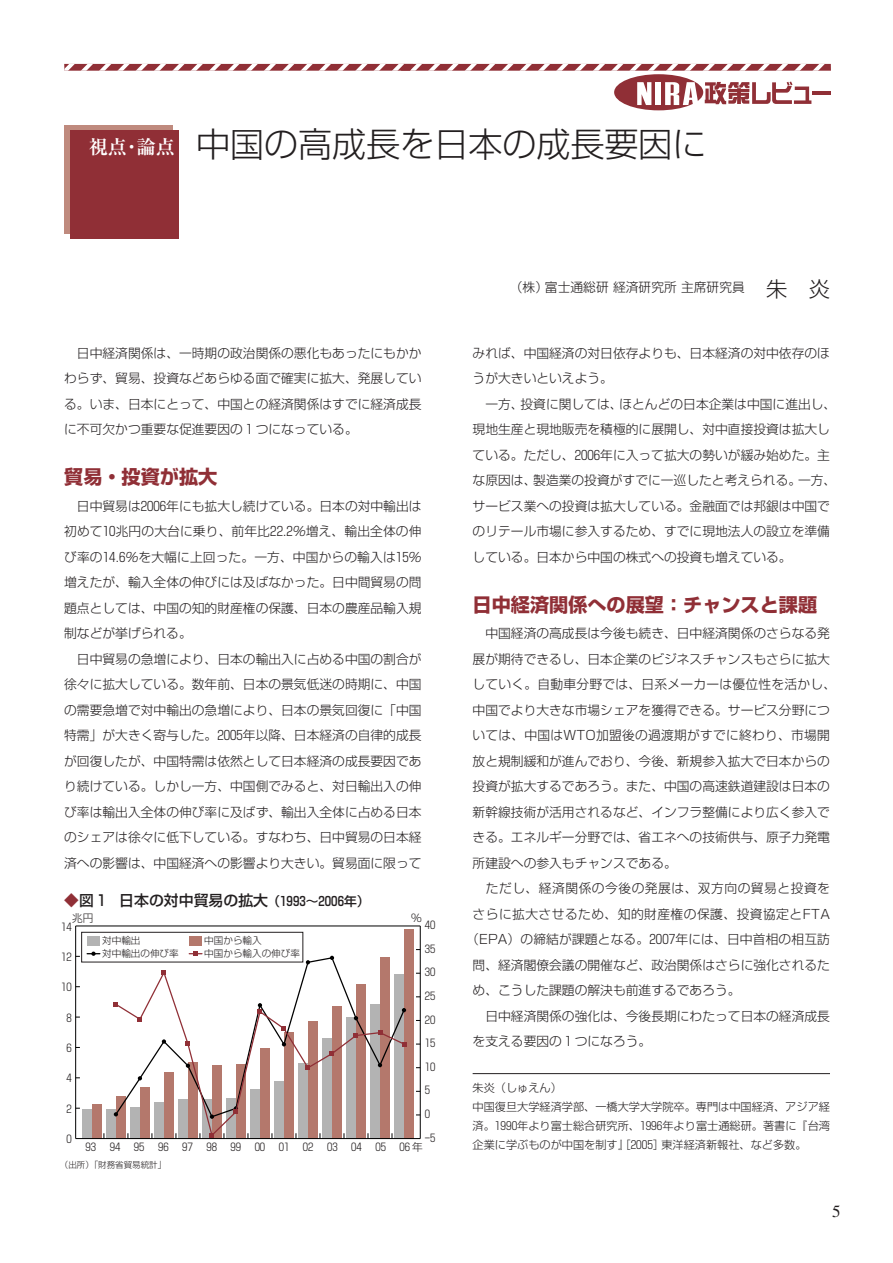
<style>
.page{position:relative;width:893px;height:1263px;background:#fff}
.page>*{position:absolute;margin:0;border:0;box-sizing:border-box;transform-origin:0 0}
.t1{font:300 34.05px "Shin Go";color:#231f20}
.t2{font:700 19.2px "Shin Go";color:#902f36}
.t3{font:700 19.2px "Ryumin";color:#fff}
.t4{font:300 16.95px "Ryumin";color:#231f20}
.t5{font:500 14.85px "Shin Go";color:#231f20}
.t6{font:300 12.75px/25.5px "Shin Go";color:#231f20;text-align:justify}
.t7{font:300 12.75px "Shin Go";letter-spacing:.035em;color:#231f20}
.t8{font:300 12.75px "Shin Go";letter-spacing:.04em;color:#231f20}
.t9{font:300 11.1px/19.2px "Shin Go";color:#231f20}
.t10{font:300 10.65px "Shingo Num";color:#231f20}
.t11{font:300 10.65px "Shin Go";color:#231f20}
.t12{font:300 10.65px "Shingo Num";color:#231f20;scale:.5 1}
.t13{font:300 9.6px/12.5px "Shin Go";color:#231f20}
.t14{font:300 8.55px "Shin Go";color:#231f20}
.s1{font-size:21.3px}
.s2{font-family:"Shingo Num"}
.s3{color:#902f36}
.s4{font-size:12.75px}
.s5{font-family:"Shingo Num";font-size:12.75px}
.s6{font-family:"Shin Go"}
</style>
<div class="page">
<svg style="left:64px;top:64px;width:766px;height:7px"></svg>
<div style="left:614px;top:74px;width:89px;height:36px;background:#902f36;border-radius:50%"></div>
<svg style="left:637px;top:82px;width:14px;height:23px"></svg>
<div style="left:655px;top:82px;width:6px;height:23px;background:#fff"></div>
<svg style="left:665px;top:82px;width:33px;height:23px"></svg>
<svg style="left:704px;top:82px;width:107px;height:22px"></svg>
<hr style="left:812px;top:91px;width:19px;height:4px;background:#902f36">
<svg style="left:64px;top:125px;width:109px;height:109px"></svg>
<div style="left:71px;top:131px;width:108px;height:108px;background:#902f36"></div>
<hr style="left:472px;top:1073px;width:358px;height:1px;background:#231f20">
<div style="left:92px;top:1104px;width:10px;height:35px;background:#b4786c"></div>
<div style="left:116px;top:1096px;width:10px;height:43px;background:#b4786c"></div>
<div style="left:140px;top:1087px;width:10px;height:52px;background:#b4786c"></div>
<div style="left:164px;top:1072px;width:10px;height:67px;background:#b4786c"></div>
<div style="left:188px;top:1062px;width:10px;height:77px;background:#b4786c"></div>
<div style="left:212px;top:1065px;width:10px;height:74px;background:#b4786c"></div>
<div style="left:236px;top:1064px;width:10px;height:75px;background:#b4786c"></div>
<div style="left:260px;top:1048px;width:10px;height:91px;background:#b4786c"></div>
<div style="left:284px;top:1032px;width:10px;height:107px;background:#b4786c"></div>
<div style="left:308px;top:1021px;width:9px;height:118px;background:#b4786c"></div>
<div style="left:332px;top:1006px;width:9px;height:133px;background:#b4786c"></div>
<div style="left:356px;top:984px;width:9px;height:155px;background:#b4786c"></div>
<div style="left:380px;top:957px;width:9px;height:182px;background:#b4786c"></div>
<div style="left:404px;top:929px;width:9px;height:210px;background:#b4786c"></div>
<div style="left:82px;top:1110px;width:10px;height:29px;background:#b3b3b3"></div>
<div style="left:106px;top:1110px;width:10px;height:29px;background:#b3b3b3"></div>
<div style="left:130px;top:1107px;width:10px;height:32px;background:#b3b3b3"></div>
<div style="left:154px;top:1102px;width:10px;height:37px;background:#b3b3b3"></div>
<div style="left:178px;top:1099px;width:10px;height:40px;background:#b3b3b3"></div>
<div style="left:226px;top:1098px;width:10px;height:41px;background:#b3b3b3"></div>
<div style="left:250px;top:1089px;width:10px;height:50px;background:#b3b3b3"></div>
<div style="left:274px;top:1081px;width:10px;height:58px;background:#b3b3b3"></div>
<div style="left:298px;top:1063px;width:10px;height:76px;background:#b3b3b3"></div>
<div style="left:322px;top:1038px;width:10px;height:101px;background:#b3b3b3"></div>
<div style="left:346px;top:1017px;width:10px;height:122px;background:#b3b3b3"></div>
<div style="left:370px;top:1004px;width:10px;height:135px;background:#b3b3b3"></div>
<div style="left:394px;top:975px;width:10px;height:164px;background:#b3b3b3"></div>
<hr style="left:76px;top:1138px;width:344px;height:1px;background:#000">
<hr style="left:75px;top:926px;width:1px;height:213px;background:#000">
<hr style="left:76px;top:926px;width:344px;height:1px;background:#000">
<svg style="left:114px;top:956px;width:276px;height:15px"></svg>
<svg style="left:306px;top:960px;width:4px;height:4px"></svg>
<svg style="left:330px;top:956px;width:4px;height:4px"></svg>
<hr style="left:420px;top:926px;width:1px;height:213px;background:#000">
<svg style="left:114px;top:971px;width:291px;height:166px"></svg>
<svg style="left:114px;top:1002px;width:4px;height:4px"></svg>
<svg style="left:138px;top:1017px;width:4px;height:4px"></svg>
<svg style="left:162px;top:970px;width:4px;height:5px"></svg>
<svg style="left:186px;top:1042px;width:4px;height:4px"></svg>
<svg style="left:210px;top:1133px;width:4px;height:4px"></svg>
<svg style="left:234px;top:1106px;width:4px;height:8px"></svg>
<svg style="left:258px;top:1003px;width:4px;height:11px"></svg>
<svg style="left:282px;top:1027px;width:4px;height:4px"></svg>
<svg style="left:306px;top:1066px;width:4px;height:4px"></svg>
<svg style="left:330px;top:1052px;width:4px;height:4px"></svg>
<svg style="left:354px;top:1033px;width:4px;height:5px"></svg>
<svg style="left:378px;top:1031px;width:4px;height:4px"></svg>
<svg style="left:402px;top:1042px;width:4px;height:4px"></svg>
<div style="left:82px;top:932px;width:221px;height:30px;background:#fff"></div>
<div style="left:81px;top:932px;width:222px;height:30px;border:1px solid #231f20"></div>
<div style="left:87px;top:936px;width:13px;height:10px;background:#b3b3b3"></div>
<div style="left:189px;top:936px;width:13px;height:10px;background:#b4786c"></div>
<svg style="left:189px;top:952px;width:13px;height:4px"></svg>
<svg style="left:87px;top:952px;width:13px;height:4px"></svg>
<h2 class="t3" style="left:89px;top:140px;width:88px">視点・論点</h2>
<h1 class="t1" style="left:196px;top:131px;width:512px">中国の高成長を日本の成長要因に</h1>
<p class="t6" style="left:510px;top:276px;width:321px">（株）富士通総研経済研究所主席研究員 <span class="s1">朱　炎</span></p>
<p class="t6" style="left:64px;top:342px;width:359px;text-indent:13px">日中経済関係は、一時期の政治関係の悪化もあったにもかかわらず、貿易、投資などあらゆる面で確実に拡大、発展している。いま、日本にとって、中国との経済関係はすでに経済成長に不可欠かつ重要な促進要因の１つになっている。</p>
<h2 class="t2" style="left:64px;top:470px;width:155px">貿易・投資が拡大</h2>
<p class="t6" style="left:64px;top:495px;width:359px;text-indent:13px">日中貿易は<span class="s2">2006</span>年にも拡大し続けている。日本の対中輸出は初めて<span class="s2">10</span>兆円の大台に乗り、前年比<span class="s2">22</span>.<span class="s2">2</span>％増え、輸出全体の伸び率の<span class="s2">14</span>.<span class="s2">6</span>％を大幅に上回った。一方、中国からの輸入は<span class="s2">15</span>％増えたが、輸入全体の伸びには及ばなかった。日中間貿易の問題点としては、中国の知的財産権の保護、日本の農産品輸入規制などが挙げられる。</p>
<p class="t6" style="left:64px;top:648px;width:359px;text-indent:13px">日中貿易の急増により、日本の輸出入に占める中国の割合が徐々に拡大している。数年前、日本の景気低迷の時期に、中国の需要急増で対中輸出の急増により、日本の景気回復に「中国特需」が大きく寄与した。<span class="s2">2005</span>年以降、日本経済の自律的成長が回復したが、中国特需は依然として日本経済の成長要因であり続けている。しかし一方、中国側でみると、対日輸出入の伸び率は輸出入全体の伸び率に及ばず、輸出入全体に占める日本のシェアは徐々に低下している。すなわち、日中貿易の日本経済への影響は、中国経済への影響より大きい。貿易面に限って</p>
<p class="t5" style="left:64px;top:895px;width:307px"><span class="s3">◆</span>図１ 日本の対中貿易の拡大<span class="s4">（</span><span class="s5">1993</span><span class="s4">～</span><span class="s5">2006</span><span class="s4">年）</span></p>
<p class="t11" style="left:72px;top:914px;width:23px">兆円</p>
<p class="t11" style="left:411px;top:914px;width:12px">%</p>
<p class="t10" style="left:425px;top:919px;width:12px">40</p>
<p class="t10" style="left:61px;top:921px;width:12px">14</p>
<p class="t10" style="left:61px;top:951px;width:12px">12</p>
<p class="t10" style="left:61px;top:981px;width:12px">10</p>
<p class="t10" style="left:67px;top:1012px;width:7px">8</p>
<p class="t10" style="left:67px;top:1042px;width:7px">6</p>
<p class="t10" style="left:67px;top:1073px;width:7px">4</p>
<p class="t10" style="left:67px;top:1103px;width:7px">2</p>
<p class="t10" style="left:67px;top:1133px;width:7px">0</p>
<p class="t13" style="left:102px;top:936px;width:78px">対中輸出<br>対中輸出の伸び率</p>
<p class="t13" style="left:204px;top:936px;width:97px">中国から輸入<br>中国から輸入の伸び率</p>
<p class="t10" style="left:425px;top:943px;width:12px">35</p>
<p class="t10" style="left:425px;top:966px;width:12px">30</p>
<p class="t10" style="left:425px;top:990px;width:12px">25</p>
<p class="t10" style="left:425px;top:1014px;width:12px">20</p>
<p class="t10" style="left:425px;top:1037px;width:12px">15</p>
<p class="t10" style="left:425px;top:1061px;width:12px">10</p>
<p class="t10" style="left:425px;top:1085px;width:7px">5</p>
<p class="t10" style="left:425px;top:1108px;width:7px">0</p>
<p class="t12" style="left:425px;top:1132px;width:23px">-5</p>
<p class="t10" style="left:86px;top:1141px;width:12px">93</p>
<p class="t10" style="left:110px;top:1141px;width:12px">94</p>
<p class="t10" style="left:134px;top:1141px;width:12px">95</p>
<p class="t10" style="left:158px;top:1141px;width:12px">96</p>
<p class="t10" style="left:182px;top:1141px;width:12px">97</p>
<p class="t10" style="left:206px;top:1141px;width:12px">98</p>
<p class="t10" style="left:230px;top:1141px;width:12px">99</p>
<p class="t10" style="left:255px;top:1141px;width:12px">00</p>
<p class="t10" style="left:279px;top:1141px;width:12px">01</p>
<p class="t10" style="left:303px;top:1141px;width:12px">02</p>
<p class="t10" style="left:327px;top:1141px;width:12px">03</p>
<p class="t10" style="left:351px;top:1141px;width:12px">04</p>
<p class="t10" style="left:375px;top:1141px;width:12px">05</p>
<p class="t10" style="left:399px;top:1141px;width:25px">06<span class="s6">年</span></p>
<p class="t14" style="left:60px;top:1162px;width:108px">（出所）「財務省貿易統計」</p>
<p class="t6" style="left:472px;top:342px;width:359px">みれば、中国経済の対日依存よりも、日本経済の対中依存のほうが大きいといえよう。</p>
<p class="t6" style="left:472px;top:393px;width:365px;text-align:left;text-indent:13px">一方、投資に関しては、ほとんどの日本企業は中国に進出し、現地生産と現地販売を積極的に展開し、対中直接投資は拡大している。ただし、<span class="s2">2006</span>年に入って拡大の勢いが緩み始めた。主な原因は、製造業の投資がすでに一巡したと考えられる。一方、サービス業への投資は拡大している。金融面では邦銀は中国でのリテール市場に参入するため、すでに現地法人の設立を準備している。日本から中国の株式への投資も増えている。</p>
<h2 class="t2" style="left:472px;top:597px;width:346px">日中経済関係への展望：チャンスと課題</h2>
<p class="t6" style="left:472px;top:622px;width:365px;text-align:left;text-indent:13px">中国経済の高成長は今後も続き、日中経済関係のさらなる発展が期待できるし、日本企業のビジネスチャンスもさらに拡大していく。自動車分野では、日系メーカーは優位性を活かし、中国でより大きな市場シェアを獲得できる。サービス分野については、中国はWTO加盟後の過渡期がすでに終わり、市場開放と規制緩和が進んでおり、今後、新規参入拡大で日本からの投資が拡大するであろう。また、中国の高速鉄道建設は日本の新幹線技術が活用されるなど、インフラ整備により広く参入できる。エネルギー分野では、省エネへの技術供与、原子力発電所建設への参入もチャンスである。</p>
<p class="t8" style="left:486px;top:884px;width:345px">ただし、経済関係の今後の発展は、双方向の貿易と投資を</p>
<p class="t7" style="left:472px;top:909px;width:359px">さらに拡大させるため、知的財産権の保護、投資協定とFTA</p>
<p class="t6" style="left:466px;top:929px;width:365px">（EPA）の締結が課題となる。<span class="s2">2007</span>年には、日中首相の相互訪</p>
<p class="t6" style="left:472px;top:954px;width:359px">問、経済閣僚会議の開催など、政治関係はさらに強化されるた</p>
<p class="t6" style="left:472px;top:980px;width:269px">め、こうした課題の解決も前進するであろう。</p>
<p class="t6" style="left:485px;top:1005px;width:346px">日中経済関係の強化は、今後長期にわたって日本の経済成長</p>
<p class="t6" style="left:472px;top:1031px;width:180px">を支える要因の１つになろう。</p>
<p class="t9" style="left:472px;top:1079px;width:359px">朱炎（しゅえん）<br>中国復旦大学経済学部、一橋大学大学院卒。専門は中国経済、アジア経済。<span class="s2">1990</span>年より富士総合研究所、<span class="s2">1996</span>年より富士通総研。著書に『台湾企業に学ぶものが中国を制す』［<span class="s2">2005</span>］東洋経済新報社、など多数。</p>
<h3 class="t4" style="left:832px;top:1204px;width:10px">5</h3>
</div>
